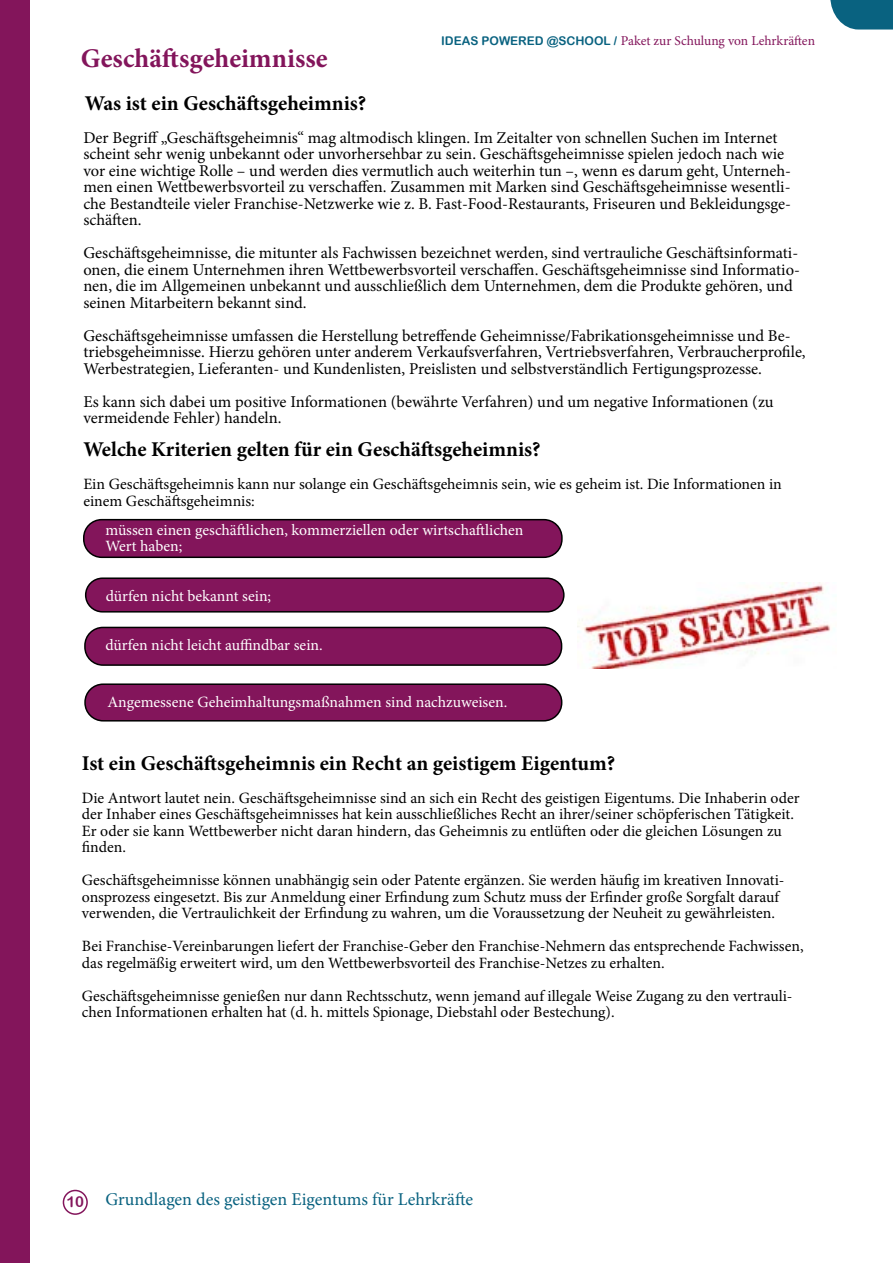
<style>
.page{position:relative;width:893px;height:1263px;background:#fff}
.page>*{position:absolute;margin:0;border:0;box-sizing:border-box;transform-origin:0 0}
.t1{font:700 27px "Minion Pro";color:#83155b}
.t2{font:700 21px "Minion Pro";color:#000}
.t3{font:18px "Minion Pro";color:#096280}
.t4{font:16.5px/16.5px "Minion Pro";color:#000}
.t5{font:15.75px/16.5px "Minion Pro";color:#000}
.t6{font:15.75px/16.5px "Minion Pro";color:#fff}
.t7{font:13.5px "Minion Pro";color:#83155b}
.s1{font-family:"Arial Rounded MT Bold";font-size:12px;color:#096280}
</style>
<div class="page">
<div style="left:63px;top:1190px;width:25px;height:25px;border:2px solid #83155b;border-radius:50%"></div>
<svg style="left:830px;top:0;width:63px;height:30px;background:#287590"></svg>
<div style="left:0;top:0;width:30px;height:1263px;background:#83155b"></div>
<div style="left:85px;top:684px;width:477px;height:37px;background:#83155b;border-radius:18px"></div>
<div style="left:84px;top:683px;width:478px;height:38px;border:2px solid #000;border-radius:18px"></div>
<div style="left:84px;top:520px;width:478px;height:37px;background:#83155b;border-radius:18px"></div>
<div style="left:83px;top:519px;width:480px;height:39px;border:2px solid #000;border-radius:18px"></div>
<div style="left:86px;top:578px;width:478px;height:34px;background:#83155b;border-radius:17px"></div>
<div style="left:85px;top:577px;width:480px;height:35px;border:2px solid #000;border-radius:17px"></div>
<div style="left:85px;top:627px;width:477px;height:38px;background:#83155b;border-radius:18px"></div>
<div style="left:84px;top:627px;width:478px;height:39px;border:2px solid #000;border-radius:18px"></div>
<img style="left:577px;top:582px;width:253px;height:87px">
<p class="t7" style="left:441px;top:32px;width:375px"><span class="s1">IDEAS POWERED @SCHOOL /</span> Paket zur Schulung von Lehrkräften</p>
<h1 class="t1" style="left:81px;top:40px;width:248px">Geschäftsgeheimnisse</h1>
<p class="t2" style="left:85px;top:88px;width:283px">Was ist ein Geschäftsgeheimnis?</p>
<p class="t4" style="left:83px;top:129px;width:709px">Der Begriff „Geschäftsgeheimnis“ mag altmodisch klingen. Im Zeitalter von schnellen Suchen im Internet scheint sehr wenig unbekannt oder unvorhersehbar zu sein. Geschäftsgeheimnisse spielen jedoch nach wie vor eine wichtige Rolle – und werden dies vermutlich auch weiterhin tun –, wenn es darum geht, Unterneh&shy;men einen Wettbewerbsvorteil zu verschaffen. Zusammen mit Marken sind Geschäftsgeheimnisse wesentli&shy;che Bestandteile vieler Franchise-Netzwerke wie z. B. Fast-Food-Restaurants, Friseuren und Bekleidungsge&shy;schäften.</p>
<p class="t4" style="left:83px;top:245px;width:718px">Geschäftsgeheimnisse, die mitunter als Fachwissen bezeichnet werden, sind vertrauliche Geschäftsinformati&shy;onen, die einem Unternehmen ihren Wettbewerbsvorteil verschaffen. Geschäftsgeheimnisse sind Informatio&shy;nen, die im Allgemeinen unbekannt und ausschließlich dem Unternehmen, dem die Produkte gehören, und seinen Mitarbeitern bekannt sind.</p>
<p class="t4" style="left:83px;top:327px;width:724px">Geschäftsgeheimnisse umfassen die Herstellung betreffende Geheimnisse/Fabrikationsgeheimnisse und Be&shy;triebsgeheimnisse. Hierzu gehören unter anderem Verkaufsverfahren, Vertriebsverfahren, Verbraucherprofile,<br>Werbestrategien, Lieferanten- und Kundenlisten, Preislisten und selbstverständlich Fertigungsprozesse.</p>
<p class="t4" style="left:83px;top:393px;width:692px">Es kann sich dabei um positive Informationen (bewährte Verfahren) und um negative Informationen (zu vermeidende Fehler) handeln.</p>
<p class="t2" style="left:83px;top:435px;width:459px">Welche Kriterien gelten für ein Geschäftsgeheimnis?</p>
<p class="t5" style="left:83px;top:476px;width:700px">Ein Geschäftsgeheimnis kann nur solange ein Geschäftsgeheimnis sein, wie es geheim ist. Die Informationen in einem Geschäftsgeheimnis:</p>
<p class="t6" style="left:105px;top:521px;width:420px">müssen einen geschäftlichen, kommerziellen oder wirtschaftlichen<br>Wert haben;</p>
<p class="t6" style="left:106px;top:587px;width:167px">dürfen nicht bekannt sein;</p>
<p class="t6" style="left:105px;top:636px;width:219px">dürfen nicht leicht auffindbar sein.</p>
<p class="t6" style="left:107px;top:694px;width:401px">Angemessene Geheimhaltungsmaßnahmen sind nachzuweisen.</p>
<p class="t2" style="left:82px;top:748px;width:535px">Ist ein Geschäftsgeheimnis ein Recht an geistigem Eigentum?</p>
<p class="t5" style="left:82px;top:789px;width:719px">Die Antwort lautet nein. Geschäftsgeheimnisse sind an sich ein Recht des geistigen Eigentums. Die Inhaberin oder der Inhaber eines Geschäftsgeheimnisses hat kein ausschließliches Recht an ihrer/seiner schöpferischen Tätigkeit.<br>Er oder sie kann Wettbewerber nicht daran hindern, das Geheimnis zu entlüften oder die gleichen Lösungen zu finden.</p>
<p class="t5" style="left:82px;top:872px;width:704px">Geschäftsgeheimnisse können unabhängig sein oder Patente ergänzen. Sie werden häufig im kreativen Innovati&shy;onsprozess eingesetzt. Bis zur Anmeldung einer Erfindung zum Schutz muss der Erfinder große Sorgfalt darauf verwenden, die Vertraulichkeit der Erfindung zu wahren, um die Voraussetzung der Neuheit zu gewährleisten.</p>
<p class="t5" style="left:82px;top:938px;width:723px">Bei Franchise-Vereinbarungen liefert der Franchise-Geber den Franchise-Nehmern das entsprechende Fachwissen, das regelmäßig erweitert wird, um den Wettbewerbsvorteil des Franchise-Netzes zu erhalten.</p>
<p class="t5" style="left:82px;top:987px;width:712px">Geschäftsgeheimnisse genießen nur dann Rechtsschutz, wenn jemand auf illegale Weise Zugang zu den vertrauli&shy;chen Informationen erhalten hat (d. h. mittels Spionage, Diebstahl oder Bestechung).</p>
<p class="t3" style="left:66px;top:1187px;width:408px"><sub>10</sub> Grundlagen des geistigen Eigentums für Lehrkräfte</p>
</div>
